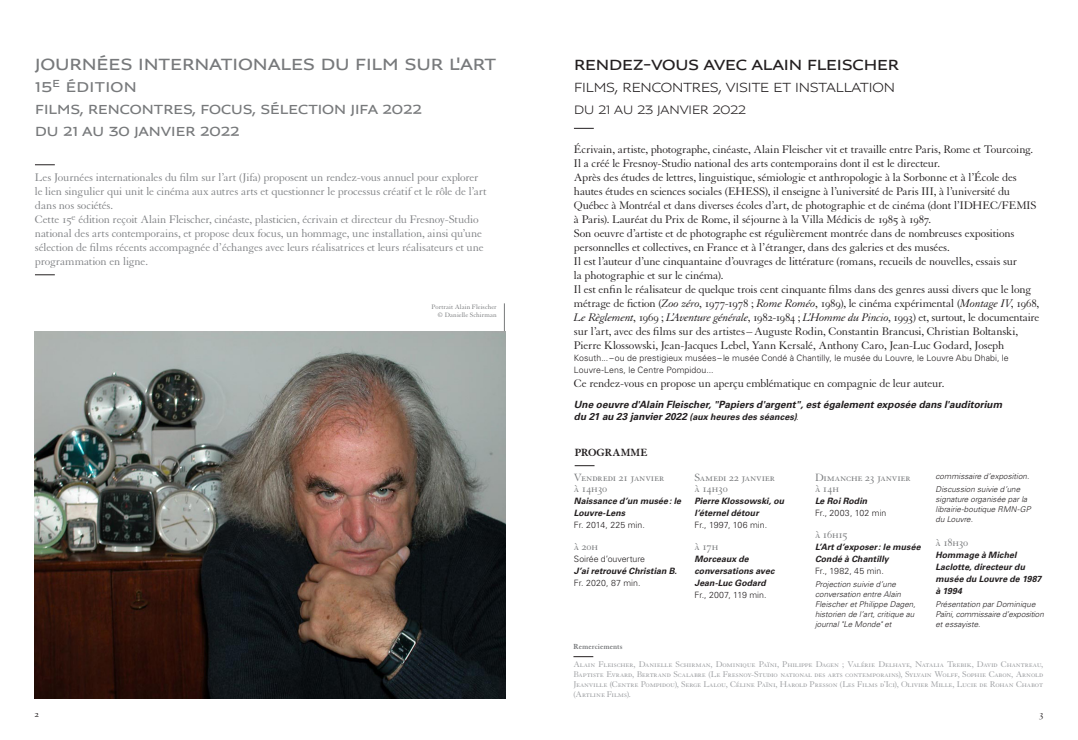
<style>
.page{position:relative;width:1078px;height:740px;background:#fff}
.page>*{position:absolute;margin:0;border:0;box-sizing:border-box;transform-origin:0 0}
.t1{font:16px "Louvre Sans Med";letter-spacing:-.05em;color:#77797b}
.t2{font:14.5px "Louvre Sans Med";letter-spacing:-.06em;color:#231f20}
.t3{font:14px "Louvre Sans Med";letter-spacing:-.02em;color:#77797b}
.t4{font:13px "Louvre Sans Med";letter-spacing:-.05em;color:#77797b}
.t5{font:13px "Louvre Sans Reg";letter-spacing:-.06em;color:#231f20}
.t6{font:12px/14px "Granjon LT Std";letter-spacing:-.015em;color:#231f20}
.t7{font:12px/14px "Granjon LT Std";letter-spacing:-.01em;color:#808285}
.t8{font:12px "Louvre Sans Reg";letter-spacing:-.06em;color:#231f20}
.t9{font:11.5px/10.5px "Granjon LT Std";letter-spacing:-.015em;color:#77797b}
.t10{font:11.4px "Granjon LT Std Bold SC950";color:#231f20}
.t11{font:italic 700 10px "Univers LT Std";letter-spacing:.005em;color:#231f20}
.t12{font:10px "Granjon LT Std";color:#231f20}
.t13{font:9px/10px "Granjon LT Std";letter-spacing:-.01em;color:#9c9ea1;text-align:justify}
.t14{font:italic 700 9px "Univers LT Std";letter-spacing:.01em;color:#231f20}
.t15{font:italic 700 8.8px/12px "Univers LT Std";letter-spacing:.005em;color:#231f20}
.t16{font:300 8.8px/12px "Univers LT Std";letter-spacing:.005em;color:#231f20}
.t17{font:italic 300 8px/10px "Univers LT Std";letter-spacing:.01em;color:#231f20}
.t18{font:700 8px "Granjon LT Std";letter-spacing:.005em;color:#77797b}
.t19{font:7px/8.4px "Granjon LT Std";letter-spacing:.01em;color:#77797b;text-align:right}
.s1{font-style:italic}
.s2{font-size:10px}
.s3{font-weight:300;font-style:normal}
</style>
<div class="page">
<svg style="left:35px;top:164px;width:20px;height:1px"></svg>
<svg style="left:35px;top:274px;width:20px;height:1px"></svg>
<svg style="left:574px;top:128px;width:19px;height:1px"></svg>
<img style="left:34px;top:331px;width:471px;height:367px">
<svg style="left:574px;top:465px;width:20px;height:1px"></svg>
<svg style="left:573px;top:656px;width:20px;height:1px"></svg>
<svg style="left:504px;top:303px;width:1px;height:28px"></svg>
<h1 class="t1" style="left:35px;top:54px;width:463px">JOURNÉES INTERNATIONALES DU FILM SUR L'ART</h1>
<p class="t3" style="left:35px;top:78px;width:104px">15<sup>E</sup> ÉDITION</p>
<p class="t4" style="left:35px;top:101px;width:328px">FILMS, RENCONTRES, FOCUS, SÉLECTION JIFA</p>
<p class="t4" style="left:382px;top:101px;width:42px">2022</p>
<p class="t4" style="left:35px;top:123px;width:206px">DU 21 AU 30 JANVIER 2022</p>
<p class="t7" style="left:35px;top:171px;width:453px">Les Journées internationales du film sur l’art (Jifa) proposent un rendez-vous annuel pour explorer le lien singulier qui unit le cinéma aux autres arts et questionner le processus créatif et le rôle de l’art dans nos sociétés.<br>Cette 15<sup>e</sup> édition reçoit Alain Fleischer, cinéaste, plasticien, écrivain et directeur du Fresnoy-Studio national des arts contemporains, et propose deux focus, un hommage, une installation, ainsi qu’une sélection de films récents accompagnée d’échanges avec leurs réalisatrices et leurs réalisateurs et une programmation en ligne.</p>
<p class="t12" style="left:34px;top:708px;width:6px">2</p>
<p class="t19" style="left:431px;top:303px;width:67px">Portrait Alain Fleischer © Danielle Schirman</p>
<p class="t2" style="left:574px;top:55px;width:188px">RENDEZ-VOUS AVEC ALAIN</p>
<p class="t2" style="left:806px;top:55px;width:11px">FLEISC</p>
<p class="t2" style="left:863px;top:55px;width:25px">HER</p>
<p class="t5" style="left:574px;top:79px;width:323px">FILMS, RENCONTRES, VISITE ET INSTALLATION</p>
<p class="t8" style="left:574px;top:102px;width:96px">DU 21 AU 23 JANVIER</p>
<p class="t8" style="left:712px;top:102px;width:35px">2022</p>
<p class="t6" style="left:574px;top:142px;width:467px">Écrivain, artiste, photographe, cinéaste, Alain Fleischer vit et travaille entre Paris, Rome et Tourcoing.<br>Il a créé le Fresnoy-Studio national des arts contemporains dont il est le directeur.<br>Après des études de lettres, linguistique, sémiologie et anthropologie à la Sorbonne et à l’École des hautes études en sciences sociales (EHESS), il enseigne à l’université de Paris III, à l’université du Québec à Montréal et dans diverses écoles d’art, de photographie et de cinéma (dont l’IDHEC/FEMIS à Paris). Lauréat du Prix de Rome, il séjourne à la Villa Médicis de 1985 à 1987.<br>Son oeuvre d’artiste et de photographe est régulièrement montrée dans de nombreuses expositions personnelles et collectives, en France et à l’étranger, dans des galeries et des musées.<br>Il est l’auteur d’une cinquantaine d’ouvrages de littérature (romans, recueils de nouvelles, essais sur<br>la photographie et sur le cinéma).<br>Il est enfin le réalisateur de quelque trois cent cinquante films dans des genres aussi divers que le long métrage de fiction (<span class="s1">Zoo zéro</span>, 1977-1978 ; <span class="s1">Rome Roméo</span>, 1989), le cinéma expérimental (<span class="s1">Montage IV</span>, 1968, <span class="s1">Le Règlement</span>, 1969 ; <span class="s1">L’Aventure générale</span>, 1982-1984 ; <span class="s1">L’Homme du Pincio</span>, 1993) et, surtout, le documentaire sur l’art, avec des films sur des artistes–Auguste Rodin, Constantin Brancusi, Christian Boltanski, Pierre Klossowski, Jean-Jacques Lebel, Yann Kersalé, Anthony Caro, Jean-Luc Godard, Joseph</p>
<p class="t16" style="left:574px;top:352px;width:436px">Kosuth... –ou de prestigieux musées –le musée Condé à Chantilly, le musée du Louvre, le Louvre Abu Dhabi, le<br>Louvre-Lens, le Centre Pompidou...</p>
<p class="t6" style="left:574px;top:376px;width:372px">Ce rendez-vous en propose un aperçu emblématique en compagnie de leur auteur.</p>
<p class="t11" style="left:574px;top:398px;width:429px">Une oeuvre d'Alain Fleischer, "Papiers d'argent", est également exposée dans l'auditorium</p>
<p class="t14" style="left:574px;top:411px;width:226px"><span class="s2">du 21 au 23 janvier 2022</span> (aux heures des séances)<span class="s3">.</span></p>
<p class="t10" style="left:574px;top:446px;width:74px">PROGRAMME</p>
<p class="t9" style="left:574px;top:472px;width:92px">Vendredi 21 janvier à 14h30</p>
<p class="t15" style="left:574px;top:495px;width:109px">Naissance d’un musée: le<br>Louvre-Lens</p>
<p class="t16" style="left:574px;top:518px;width:72px">Fr. 2014, 225 min.</p>
<p class="t9" style="left:574px;top:541px;width:26px">à 20h</p>
<p class="t16" style="left:574px;top:553px;width:72px">Soirée d’ouverture</p>
<p class="t15" style="left:574px;top:565px;width:104px">J’ai retrouvé Christian B.</p>
<p class="t16" style="left:574px;top:577px;width:68px">Fr. 2020, 87 min.</p>
<p class="t17" style="left:935px;top:470px;width:95px;line-height:13px">commissaire d’exposition.<br>Discussion suivie d’une</p>
<p class="t17" style="left:935px;top:494px;width:96px">signature organisée par la librairie-boutique RMN-GP du Louvre.</p>
<p class="t9" style="left:935px;top:537px;width:34px">à 18h30</p>
<p class="t15" style="left:935px;top:549px;width:107px">Hommage à Michel<br>Laclotte, directeur du musée du Louvre de 1987 à 1994</p>
<p class="t17" style="left:935px;top:599px;width:110px">Présentation par Dominique<br>Païni, commissaire d’exposition et essayiste.</p>
<p class="t9" style="left:694px;top:472px;width:82px">Samedi 22 janvier à 14h30</p>
<p class="t15" style="left:694px;top:495px;width:91px">Pierre Klossowski, ou l’éternel détour</p>
<p class="t16" style="left:694px;top:518px;width:74px">Fr., 1997, 106 min.</p>
<p class="t9" style="left:694px;top:541px;width:25px">à 17h</p>
<p class="t15" style="left:694px;top:553px;width:81px">Morceaux de conversations avec<br>Jean-Luc Godard</p>
<p class="t16" style="left:694px;top:589px;width:73px">Fr., 2007, 119 min.</p>
<p class="t9" style="left:814px;top:472px;width:97px">Dimanche 23 janvier à 14h</p>
<p class="t15" style="left:814px;top:495px;width:54px">Le Roi Rodin</p>
<p class="t16" style="left:814px;top:506px;width:73px">Fr., 2003, 102 min</p>
<p class="t9" style="left:814px;top:529px;width:34px">à 16h15</p>
<p class="t15" style="left:814px;top:541px;width:107px">L’Art d’exposer: le musée<br>Condé à Chantilly</p>
<p class="t16" style="left:814px;top:565px;width:70px">Fr., 1982, 45 min.</p>
<p class="t17" style="left:814px;top:579px;width:102px">Projection suivie d’une conversation entre Alain<br>Fleischer et Philippe Dagen, historien de l’art, critique au journal "Le Monde" et</p>
<p class="t18" style="left:573px;top:642px;width:50px">Remerciements</p>
<p class="t13" style="left:573px;top:659px;width:471px">Alain Fleischer, Danielle Schirman, Dominique Païni, Philippe Dagen ; Valérie Delhaye, Natalia Trebik, David Chantreau, Baptiste Evrard, Bertrand Scalabre (Le Fresnoy-Studio national des arts contemporains), Sylvain Wolff, Sophie Cabon, Arnold Jeanville (Centre Pompidou), Serge Lalou, Céline Païni, Harold Presson (Les Films d’Ici), Olivier Mille, Lucie de Rohan Chabot (Artline Films).</p>
<p class="t12" style="left:1038px;top:708px;width:6px">3</p>
</div>
